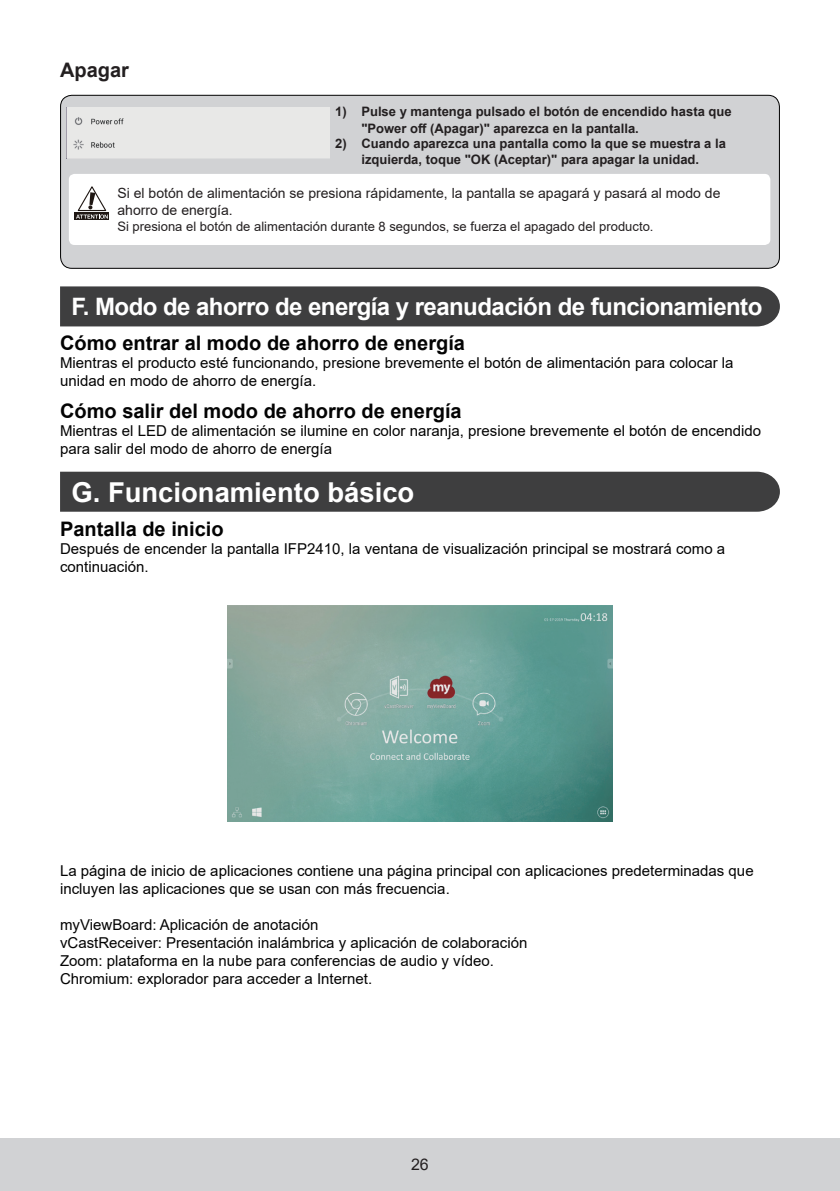
<style>
.page{position:relative;width:840px;height:1191px;background:#fff}
.page>*{position:absolute;margin:0;border:0;box-sizing:border-box;transform-origin:0 0}
.t1{font:700 27.4px "Arial";color:#fff}
.t2{font:700 24px "Arial";letter-spacing:-.025em;color:#fff}
.t3{font:700 20px "Arial";color:#030303}
.t4{font:700 20px "Arial";color:#231f20}
.t5{font:16px "Arial";color:#231f20}
.t6{font:15px/18px "Arial";color:#030303}
.t7{font:14px/16.8px "Arial";color:#231f20}
.t8{font:700 13px/16px "Arial";color:#231f20}
.t9{font:13px "Arial";color:#231f20}
</style>
<div class="page">
<div style="left:0;top:1138px;width:839px;height:53px;background:#d1d2d4"></div>
<div style="left:61px;top:95px;width:718px;height:173px;background:#d1d2d4;border-radius:11px"></div>
<div style="left:67px;top:108px;width:262px;height:50px;background:#e8e8e7"></div>
<div style="left:69px;top:174px;width:701px;height:71px;background:#fff;border-radius:6px"></div>
<div style="left:74px;top:213px;width:35px;height:7px;background:#1f1713"></div>
<svg style="left:76px;top:186px;width:32px;height:33px"></svg>
<div style="left:60px;top:95px;width:719px;height:174px;border:1px solid #000;border-radius:11px"></div>
<div style="left:60px;top:286px;width:719px;height:40px;background:#3e3e3f"></div>
<div style="left:60px;top:472px;width:719px;height:40px;background:#3e3e3f"></div>
<img style="left:228px;top:605px;width:384px;height:216px">
<h3 class="t4" style="left:60px;top:56px;width:70px">Apagar</h3>
<p class="t8" style="left:361px;top:104px;width:371px;text-indent:-26px">1) Pulse y mantenga pulsado el botón de encendido hasta que "Power off (Apagar)" aparezca en la pantalla.</p>
<p class="t8" style="left:335px;top:136px;width:392px;text-align:center">2) Cuando aparezca una pantalla como la que se muestra a la izquierda, toque "OK (Aceptar)" para apagar la unidad.</p>
<p class="t7" style="left:117px;top:185px;width:604px">Si el botón de alimentación se presiona rápidamente, la pantalla se apagará y pasará al modo de ahorro de energía.</p>
<p class="t9" style="left:117px;top:217px;width:537px">Si presiona el botón de alimentación durante 8 segundos, se fuerza el apagado del producto.</p>
<h2 class="t2" style="left:71px;top:290px;width:692px">F. Modo de ahorro de energía y reanudación de funcionamiento</h2>
<h3 class="t3" style="left:60px;top:329px;width:406px">Cómo entrar al modo de ahorro de energía</h3>
<p class="t6" style="left:60px;top:354px;width:674px">Mientras el producto esté funcionando, presione brevemente el botón de alimentación para colocar la unidad en modo de ahorro de energía.</p>
<h3 class="t3" style="left:60px;top:397px;width:403px">Cómo salir del modo de ahorro de energía</h3>
<p class="t6" style="left:60px;top:422px;width:702px">Mientras el LED de alimentación se ilumine en color naranja, presione brevemente el botón de encendido para salir del modo de ahorro de energía</p>
<h1 class="t1" style="left:71px;top:472px;width:344px">G. Funcionamiento básico</h1>
<h3 class="t3" style="left:60px;top:514px;width:165px">Pantalla de inicio</h3>
<p class="t6" style="left:60px;top:539px;width:666px">Después de encender la pantalla IFP2410, la ventana de visualización principal se mostrará como a continuación.</p>
<p class="t6" style="left:60px;top:862px;width:694px">La página de inicio de aplicaciones contiene una página principal con aplicaciones predeterminadas que incluyen las aplicaciones que se usan con más frecuencia.</p>
<p class="t6" style="left:60px;top:916px;width:468px">myViewBoard: Aplicación de anotación<br>vCastReceiver: Presentación inalámbrica y aplicación de colaboración Zoom: plataforma en la nube para conferencias de audio y vídeo.<br>Chromium: explorador para acceder a Internet.</p>
<p class="t5" style="left:411px;top:1152px;width:19px">26</p>
</div>
